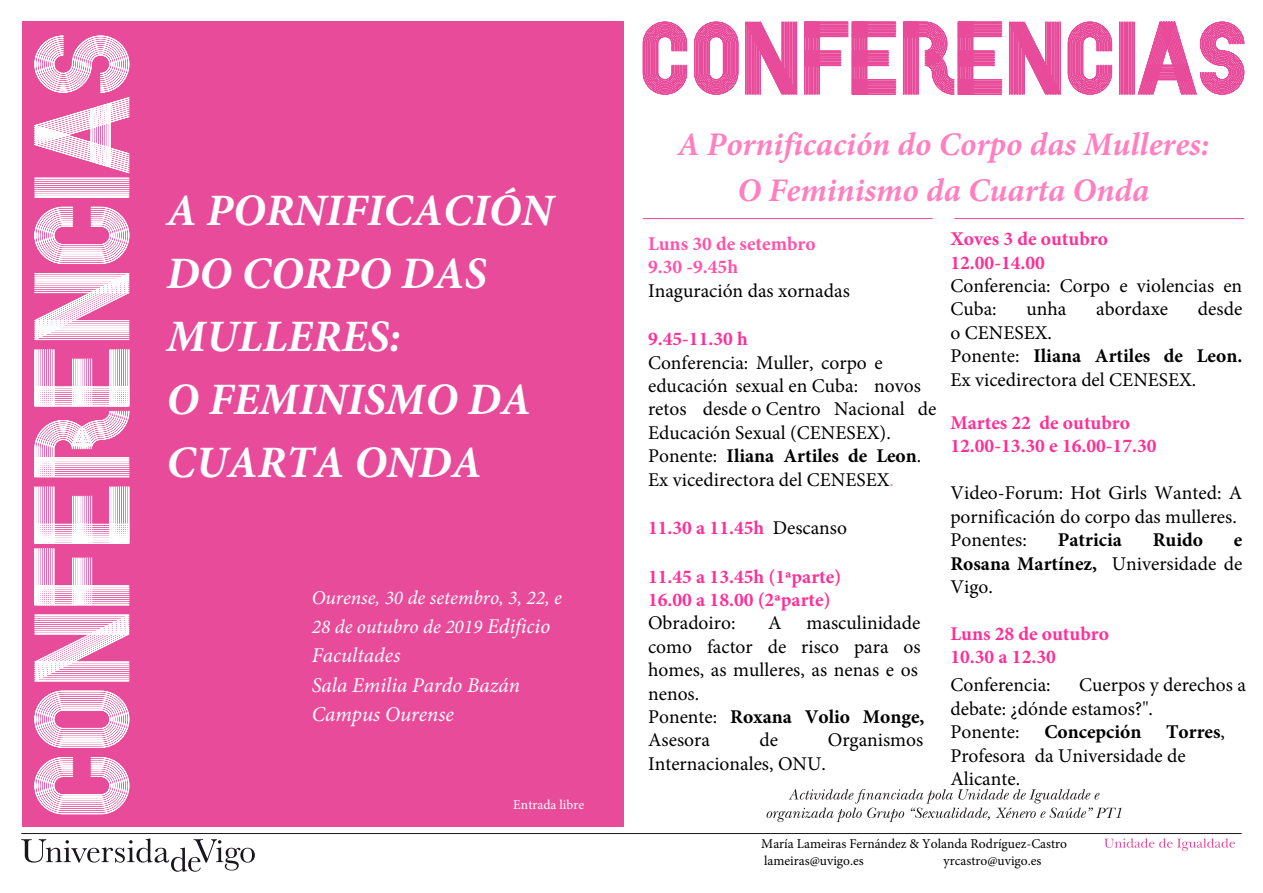
<style>
.page{position:relative;width:1263px;height:893px;background:#fff}
.page>*{position:absolute;margin:0;border:0;box-sizing:border-box;transform-origin:0 0}
.t1{font:italic 700 45px/63px "Minion Pro";color:#fff}
.t2{font:italic 700 33px/46.2px "Minion Pro";color:#ff80c0;text-align:center}
.t3{font:italic 21px/29.4px "Minion Pro";color:#fff}
.t4{font:19.5px/23.4px "Minion Pro";color:#000}
.t5{font:700 19.5px/23.4px "Minion Pro";color:#ff2f97}
.t6{font:italic 19.5px/28.8px "Minion Pro";color:#fff}
.t7{font:700 19.5px/23.4px "Minion Pro";color:#ff53a9}
.t8{font:700 19.5px "Minion Pro";color:#000}
.t9{font:13.5px "Minion Pro";color:#000}
.t10{font:13.5px "Minion Pro";color:#fff}
.s1{font-size:21px}
.s2{font-weight:700}
.s3{color:#ff80c0}
.s4{font-weight:400;color:#000}
</style>
<div class="page">
<div style="left:22px;top:21px;width:602px;height:805px;background:#e94b9b"></div>
<svg style="left:33px;top:35px;width:97px;height:780px"></svg>
<hr style="left:954px;top:218px;width:290px;height:1px;background:#e94b9b">
<hr style="left:643px;top:218px;width:290px;height:1px;background:#e94b9b">
<svg style="left:766px;top:789px;width:355px;height:33px"></svg>
<svg style="left:643px;top:21px;width:601px;height:74px"></svg>
<svg style="left:21px;top:838px;width:234px;height:34px"></svg>
<hr style="left:21px;top:833px;width:1221px;height:1px;background:#1a171c">
<svg style="left:1104px;top:838px;width:131px;height:13px"></svg>
<h1 class="t1" style="left:166px;top:178px;width:388px">A PORNIFICACIÓN<br>DO CORPO DAS<br>MULLERES:<br>O FEMINISMO DA<br>CUARTA ONDA</h1>
<p class="t6" style="left:312px;top:583px;width:252px">Ourense, 30 de setembro, 3, 22, e<br>28 de outubro de 2019 <span class="s1">Edificio</span></p>
<p class="t3" style="left:312px;top:641px;width:210px">Facultades<br>Sala Emilia Pardo Bazán<br>Campus Ourense</p>
<p class="t10" style="left:513px;top:796px;width:72px">Entrada libre</p>
<h2 class="t2" style="left:677px;top:121px;width:534px">A Pornificación do Corpo das Mulleres:<br>O Feminismo da Cuarta Onda</h2>
<p class="t7" style="left:648px;top:232px;width:169px">Luns 30 de setembro<br>9.30 -9.45h</p>
<p class="t4" style="left:648px;top:279px;width:203px">Inaguración das xornadas</p>
<p class="t5" style="left:648px;top:327px;width:101px">9.45-11.30 h</p>
<p class="t4" style="left:648px;top:351px;width:290px">Conferencia: Muller, corpo e educación sexual en Cuba: novos retos desde o Centro Nacional de<br>Educación Sexual (CENESEX).<br>Ponente: <span class="s2">Iliana Artiles de Leon</span>.<br>Ex vicedirectora del CENESEX<span class="s3">.</span></p>
<p class="t5" style="left:648px;top:516px;width:200px">11.30 a 11.45h <span class="s4">Descanso</span></p>
<p class="t5" style="left:648px;top:564px;width:195px">11.45 a 13.45h (1ªparte)<br>16.00 a 18.00 (2ªparte)</p>
<p class="t4" style="left:648px;top:611px;width:89px">Obradoiro:</p>
<p class="t4" style="left:768px;top:611px;width:15px">A</p>
<p class="t5" style="left:950px;top:227px;width:159px">Xoves 3 de outubro<br>12.00-14.00</p>
<p class="t4" style="left:950px;top:274px;width:293px">Conferencia: Corpo e violencias en<br>Cuba:</p>
<p class="t4" style="left:1026px;top:298px;width:41px">unha</p>
<p class="t4" style="left:1096px;top:298px;width:73px">abordaxe</p>
<p class="t4" style="left:1198px;top:298px;width:46px">desde</p>
<p class="t4" style="left:950px;top:321px;width:293px">o CENESEX.<br>Ponente: <span class="s2">Iliana Artiles de Leon.<br></span>Ex vicedirectora del CENESEX.</p>
<p class="t5" style="left:950px;top:411px;width:208px">Martes 22 de outubro<br>12.00-13.30 e 16.00-17.30</p>
<p class="t4" style="left:950px;top:481px;width:293px">Video-Forum: Hot Girls Wanted: A pornificación do corpo das mulleres.<br>Ponentes:</p>
<p class="t8" style="left:1058px;top:526px;width:66px">Patricia</p>
<p class="t8" style="left:1153px;top:526px;width:52px">Ruido</p>
<p class="t4" style="left:950px;top:528px;width:293px;text-align:justify;text-indent:283px"><span class="s2">e Rosana Martínez,</span> Universidade de Vigo.</p>
<p class="t5" style="left:950px;top:622px;width:160px">Luns 28 de outubro<br>10.30 a 12.30</p>
<p class="t4" style="left:950px;top:673px;width:102px">Conferencia:</p>
<p class="t4" style="left:648px;top:611px;width:278px;text-indent:159px">masculinidade como factor de risco para os homes, as mulleres, as nenas e os nenos.<br>Ponente: <span class="s2">Roxana Volio Monge,<br></span>Asesora</p>
<p class="t4" style="left:950px;top:673px;width:297px;text-indent:129px">Cuerpos y derechos a debate: ¿dónde estamos?".<br>Ponente:</p>
<p class="t8" style="left:1044px;top:718px;width:99px">Concepción</p>
<p class="t4" style="left:950px;top:720px;width:276px;text-indent:216px"><span class="s2">Torres</span>,<br>Profesora da Universidade de<br>Alicante.</p>
<p class="t4" style="left:759px;top:728px;width:20px">de</p>
<p class="t4" style="left:828px;top:728px;width:97px">Organismos</p>
<p class="t4" style="left:648px;top:752px;width:179px">Internacionales, ONU.</p>
<p class="t9" style="left:761px;top:834px;width:307px">María Lameiras Fernández &amp; Yolanda Rodríguez-Castro</p>
<p class="t9" style="left:764px;top:852px;width:101px">lameiras@uvigo.es</p>
<p class="t9" style="left:943px;top:852px;width:99px">yrcastro@uvigo.es</p>
</div>
